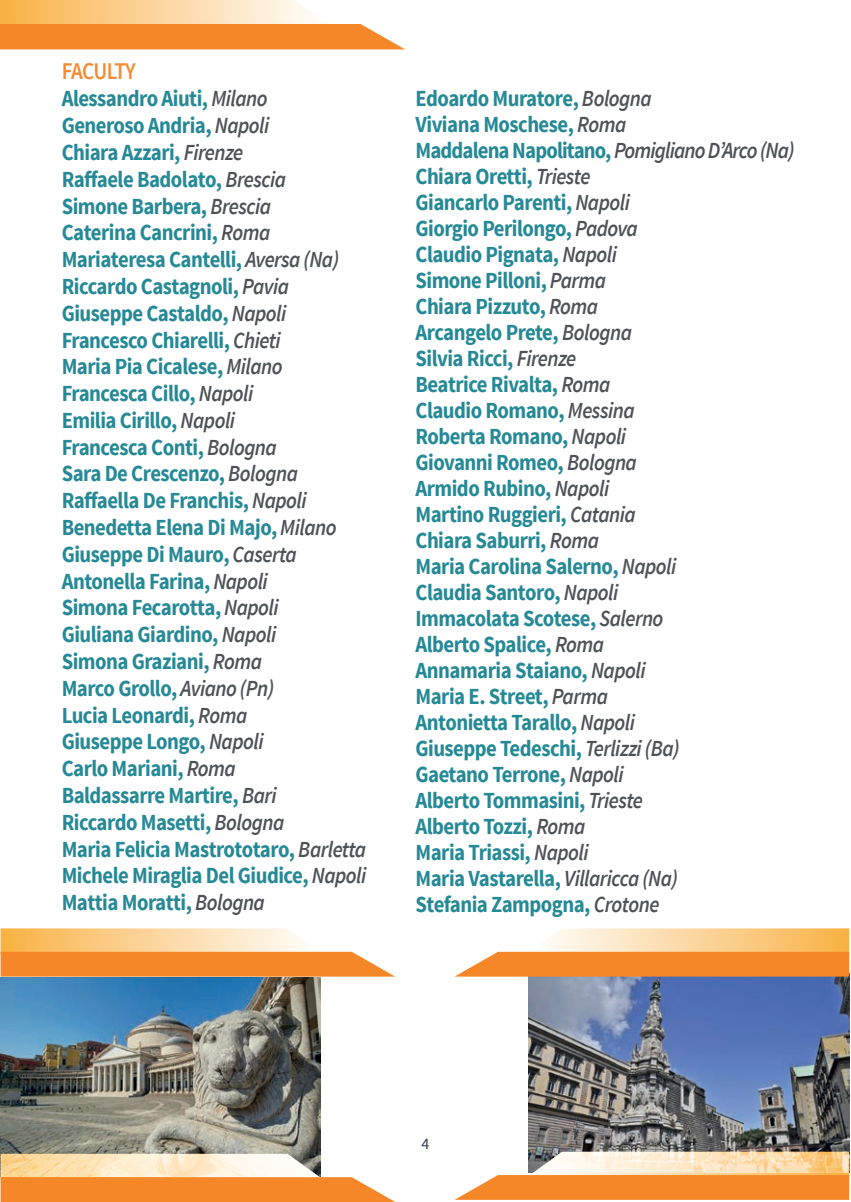
<style>
.page{position:relative;width:851px;height:1202px;background:#fff}
.page>*{position:absolute;margin:0;border:0;box-sizing:border-box;transform-origin:0 0}
.t1{font:600 24px "Source Sans Pro";letter-spacing:-.04em;color:#f58a30;scale:.88 1}
.t2{font:700 23px/26px "Source Sans Pro";letter-spacing:-.025em;color:#268996;scale:.9 1}
.t3{font:16px "Source Sans Pro";color:#323e49}
.s1{font-weight:600;font-style:italic;color:#4d5255}
</style>
<div class="page">
<img style="left:0;top:977px;width:320px;height:199px">
<svg style="left:1px;top:1154px;width:394px;height:48px"></svg>
<svg style="left:0;top:0;width:405px;height:49px"></svg>
<img style="left:528px;top:977px;width:321px;height:175px">
<svg style="left:454px;top:928px;width:395px;height:49px"></svg>
<svg style="left:454px;top:1152px;width:395px;height:48px"></svg>
<svg style="left:1px;top:928px;width:394px;height:49px"></svg>
<p class="t1" style="left:62px;top:56px;width:85px">FACULTY</p>
<p class="t2" style="left:62px;top:86px;width:340px;line-height:26.8px">Alessandro Aiuti, <span class="s1">Milano<br></span>Generoso Andria, <span class="s1">Napoli<br></span>Chiara Azzari, <span class="s1">Firenze<br></span>Raffaele Badolato, <span class="s1">Brescia<br></span>Simone Barbera, <span class="s1">Brescia<br></span>Caterina Cancrini, <span class="s1">Roma<br></span>Mariateresa Cantelli, <span class="s1">Aversa (Na)<br></span>Riccardo Castagnoli, <span class="s1">Pavia<br></span>Giuseppe Castaldo, <span class="s1">Napoli<br></span>Francesco Chiarelli, <span class="s1">Chieti<br></span>Maria Pia Cicalese, <span class="s1">Milano<br></span>Francesca Cillo, <span class="s1">Napoli<br></span>Emilia Cirillo, <span class="s1">Napoli<br></span>Francesca Conti, <span class="s1">Bologna<br></span>Sara De Crescenzo, <span class="s1">Bologna<br></span>Raffaella De Franchis, <span class="s1">Napoli<br></span>Benedetta Elena Di Majo, <span class="s1">Milano<br></span>Giuseppe Di Mauro, <span class="s1">Caserta<br></span>Antonella Farina, <span class="s1">Napoli<br></span>Simona Fecarotta, <span class="s1">Napoli<br></span>Giuliana Giardino, <span class="s1">Napoli<br></span>Simona Graziani, <span class="s1">Roma<br></span>Marco Grollo, <span class="s1">Aviano (Pn)<br></span>Lucia Leonardi, <span class="s1">Roma<br></span>Giuseppe Longo, <span class="s1">Napoli<br></span>Carlo Mariani, <span class="s1">Roma<br></span>Baldassarre Martire, <span class="s1">Bari<br></span>Riccardo Masetti, <span class="s1">Bologna<br></span>Maria Felicia Mastrototaro, <span class="s1">Barletta<br></span>Michele Miraglia Del Giudice, <span class="s1">Napoli<br></span>Mattia Moratti, <span class="s1">Bologna</span></p>
<p class="t2" style="left:415px;top:86px;width:423px">Edoardo Muratore, <span class="s1">Bologna<br></span>Viviana Moschese, <span class="s1">Roma<br></span>Maddalena Napolitano, <span class="s1">Pomigliano D’Arco (Na)<br></span>Chiara Oretti, <span class="s1">Trieste<br></span>Giancarlo Parenti, <span class="s1">Napoli<br></span>Giorgio Perilongo, <span class="s1">Padova<br></span>Claudio Pignata, <span class="s1">Napoli<br></span>Simone Pilloni, <span class="s1">Parma<br></span>Chiara Pizzuto, <span class="s1">Roma<br></span>Arcangelo Prete, <span class="s1">Bologna<br></span>Silvia Ricci, <span class="s1">Firenze<br></span>Beatrice Rivalta, <span class="s1">Roma<br></span>Claudio Romano, <span class="s1">Messina<br></span>Roberta Romano, <span class="s1">Napoli<br></span>Giovanni Romeo, <span class="s1">Bologna<br></span>Armido Rubino, <span class="s1">Napoli<br></span>Martino Ruggieri, <span class="s1">Catania<br></span>Chiara Saburri, <span class="s1">Roma<br></span>Maria Carolina Salerno, <span class="s1">Napoli<br></span>Claudia Santoro, <span class="s1">Napoli<br></span>Immacolata Scotese, <span class="s1">Salerno<br></span>Alberto Spalice, <span class="s1">Roma<br></span>Annamaria Staiano, <span class="s1">Napoli<br></span>Maria E. Street, <span class="s1">Parma<br></span>Antonietta Tarallo, <span class="s1">Napoli<br></span>Giuseppe Tedeschi, <span class="s1">Terlizzi (Ba)<br></span>Gaetano Terrone, <span class="s1">Napoli<br></span>Alberto Tommasini, <span class="s1">Trieste<br></span>Alberto Tozzi, <span class="s1">Roma<br></span>Maria Triassi, <span class="s1">Napoli<br></span>Maria Vastarella, <span class="s1">Villaricca (Na)<br></span>Stefania Zampogna, <span class="s1">Crotone</span></p>
<p class="t3" style="left:421px;top:1133px;width:9px">4</p>
</div>
